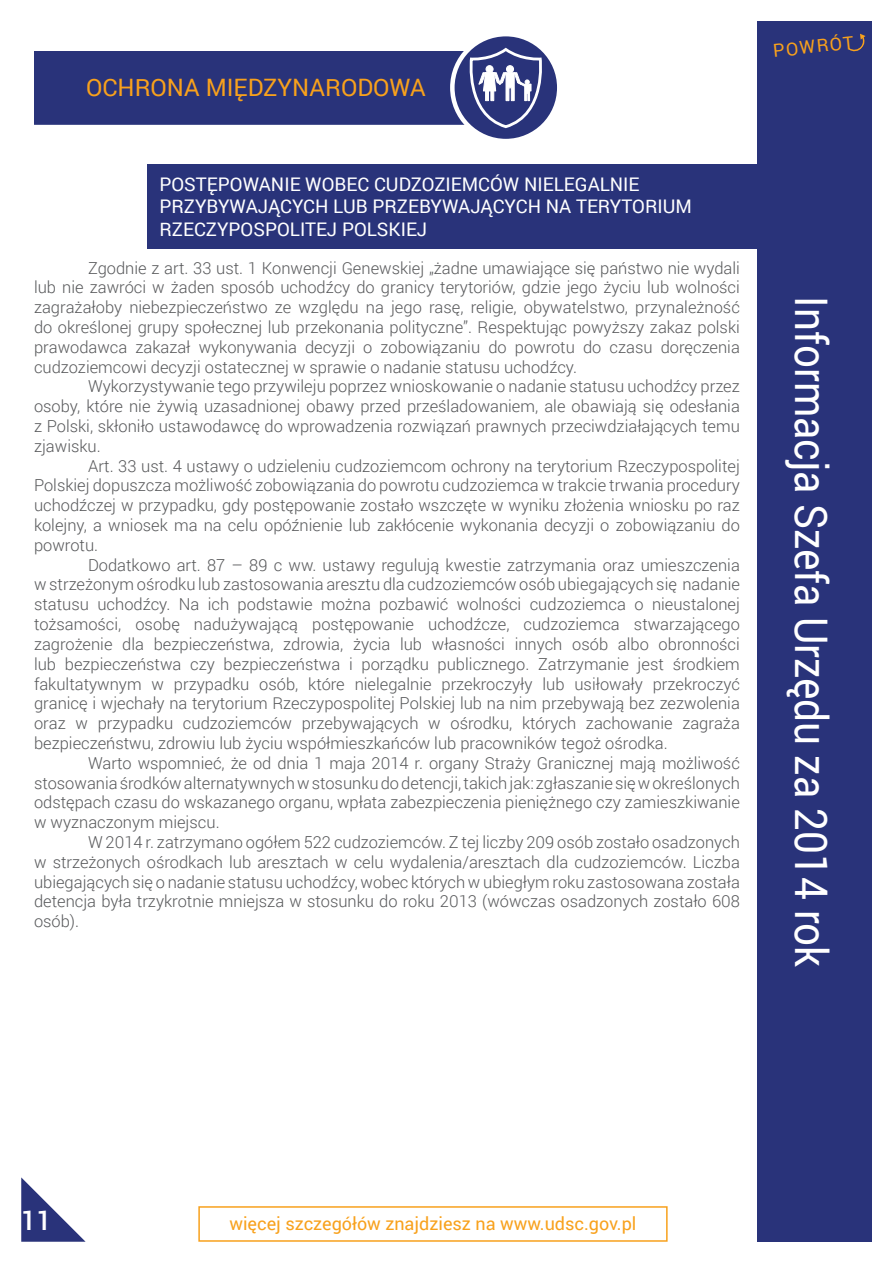
<style>
.page{position:relative;width:893px;height:1263px;background:#fff}
.page>*{position:absolute;margin:0;border:0;box-sizing:border-box;transform-origin:0 0}
.t1{font:45px "Roboto";color:#fff;scale:.9 1}
.t2{font:500 27px "Roboto";color:#fff}
.t3{font:24px "Roboto";color:#f8a11c}
.t4{font:18.75px "Roboto";color:#fff}
.t5{font:18px "Roboto";color:#f8a11c}
.t6{font:300 16.5px/19.8px "Roboto";color:#57585a;text-align:justify}
</style>
<div class="page">
<div style="left:757px;top:21px;width:115px;height:1221px;background:#29337a"></div>
<div style="left:147px;top:164px;width:618px;height:85px;background:#29337a"></div>
<div style="left:198px;top:1206px;width:470px;height:36px;border:2px solid #f8a11c"></div>
<svg style="left:21px;top:1177px;width:65px;height:65px"></svg>
<div style="left:35px;top:52px;width:442px;height:72px;background:#29337a"></div>
<div style="left:34px;top:51px;width:444px;height:74px;border:2px solid #29337a"></div>
<svg style="left:452px;top:34px;width:107px;height:107px;fill:#29337a"></svg>
<div style="left:450px;top:32px;width:111px;height:111px;border:4px solid #fff;border-radius:50%"></div>
<svg style="left:470px;top:48px;width:72px;height:80px"></svg>
<svg style="left:848px;top:34px;width:17px;height:18px"></svg>
<p class="t3" style="left:86px;top:71px;width:341px">OCHRONA MIĘDZYNARODOWA</p>
<p class="t4" style="left:159px;top:171px;width:482px">POSTĘPOWANIE WOBEC CUDZOZIEMCÓW NIELEGALNIE</p>
<p class="t4" style="left:159px;top:193px;width:534px">PRZYBYWAJĄCYCH LUB PRZEBYWAJĄCYCH NA TERYTORIUM</p>
<p class="t4" style="left:159px;top:216px;width:269px">RZECZYPOSPOLITEJ POLSKIEJ</p>
<p class="t6" style="left:34px;top:257px;width:707px;text-indent:54px">Zgodnie z art. 33 ust. 1 Konwencji Genewskiej „żadne umawiające się państwo nie wydali lub nie zawróci w żaden sposób uchodźcy do granicy terytoriów, gdzie jego życiu lub wolności zagrażałoby niebezpieczeństwo ze względu na jego rasę, religie, obywatelstwo, przynależność do określonej grupy społecznej lub przekonania polityczne”. Respektując powyższy zakaz polski prawodawca zakazał wykonywania decyzji o zobowiązaniu do powrotu do czasu doręczenia cudzoziemcowi decyzji ostatecznej w sprawie o nadanie statusu uchodźcy.</p>
<p class="t6" style="left:34px;top:376px;width:707px;text-indent:54px">Wykorzystywanie tego przywileju poprzez wnioskowanie o nadanie statusu uchodźcy przez osoby, które nie żywią uzasadnionej obawy przed prześladowaniem, ale obawiają się odesłania z Polski, skłoniło ustawodawcę do wprowadzenia rozwiązań prawnych przeciwdziałających temu zjawisku.</p>
<p class="t6" style="left:34px;top:455px;width:707px;text-indent:54px">Art. 33 ust. 4 ustawy o udzieleniu cudzoziemcom ochrony na terytorium Rzeczypospolitej Polskiej dopuszcza możliwość zobowiązania do powrotu cudzoziemca w trakcie trwania procedury uchodźczej w przypadku, gdy postępowanie zostało wszczęte w wyniku złożenia wniosku po raz kolejny, a wniosek ma na celu opóźnienie lub zakłócenie wykonania decyzji o zobowiązaniu do powrotu.</p>
<p class="t6" style="left:34px;top:554px;width:707px;text-indent:54px">Dodatkowo art. 87 – 89 c ww. ustawy regulują kwestie zatrzymania oraz umieszczenia w strzeżonym ośrodku lub zastosowania aresztu dla cudzoziemców osób ubiegających się nadanie statusu uchodźcy. Na ich podstawie można pozbawić wolności cudzoziemca o nieustalonej tożsamości, osobę nadużywającą postępowanie uchodźcze, cudzoziemca stwarzającego zagrożenie dla bezpieczeństwa, zdrowia, życia lub własności innych osób albo obronności lub bezpieczeństwa czy bezpieczeństwa i porządku publicznego. Zatrzymanie jest środkiem fakultatywnym w przypadku osób, które nielegalnie przekroczyły lub usiłowały przekroczyć granicę i wjechały na terytorium Rzeczypospolitej Polskiej lub na nim przebywają bez zezwolenia oraz w przypadku cudzoziemców przebywających w ośrodku, których zachowanie zagraża bezpieczeństwu, zdrowiu lub życiu współmieszkańców lub pracowników tegoż ośrodka.</p>
<p class="t6" style="left:34px;top:752px;width:707px;text-indent:54px">Warto wspomnieć, że od dnia 1 maja 2014 r. organy Straży Granicznej mają możliwość stosowaniaśrodkówalternatywnychwstosunkudodetencji,takichjak: zgłaszaniesięwokreślonych odstępach czasu do wskazanego organu, wpłata zabezpieczenia pieniężnego czy zamieszkiwanie w wyznaczonym miejscu.</p>
<p class="t6" style="left:34px;top:832px;width:707px;text-indent:54px">W 2014 r. zatrzymano ogółem 522 cudzoziemców. Z tej liczby 209 osób zostało osadzonych w strzeżonych ośrodkach lub aresztach w celu wydalenia/aresztach dla cudzoziemców. Liczba ubiegających się o nadanie statusu uchodźcy, wobec których w ubiegłym roku zastosowana została detencja była trzykrotnie mniejsza w stosunku do roku 2013 (wówczas osadzonych zostało 608 osób).</p>
<p class="t5" style="left:772px;top:38px;width:82px;rotate:-6deg">POWRÓT</p>
<p class="t1" style="left:843px;top:296px;width:747px;rotate:90deg">Informacja Szefa Urzędu za 2014 rok</p>
<p class="t2" style="left:21px;top:1202px;width:32px">11</p>
<p class="t5" style="left:229px;top:1211px;width:408px">więcej szczegółów znajdziesz na www.udsc.gov.pl</p>
</div>
